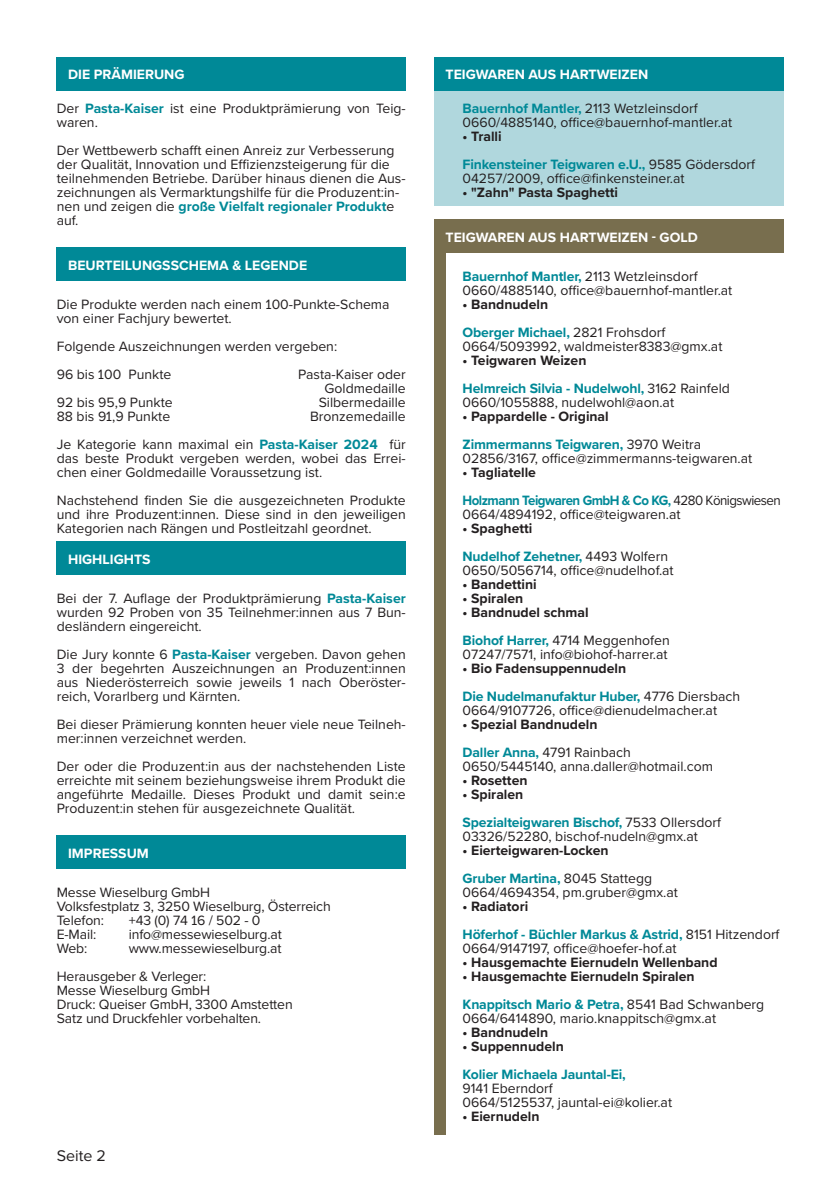
<style>
.page{position:relative;width:840px;height:1191px;background:#fff}
.page>*{position:absolute;margin:0;border:0;box-sizing:border-box;transform-origin:0 0}
.t1{font:16px "Proxima Nova";color:#231f20}
.Produktauflistung{font:14px/14px "Proxima Nova";color:#231f20;text-align:justify}
.Überschrift{font:700 14px "Proxima Nova";letter-spacing:-.01em;color:#008997}
.Produktauflistung-2{font:700 14px "Proxima Nova";color:#231f20}
.Normaltext{font:14px "Proxima Nova";letter-spacing:-.01em;color:#231f20}
.t2{font:700 14px "Proxima Nova";color:#fff}
.Überschrift-2{font:14px "Proxima Nova";color:#231f20}
.Überschrift-3{font:700 14px "Proxima Nova";letter-spacing:-.04em;color:#008997;scale:.95 1}
.s1{font-weight:700;color:#008997}
.s2{font-weight:400;color:#231f20}
</style>
<div class="page">
<div style="left:434px;top:57px;width:348px;height:149px;background:#b0d7dd"></div>
<div style="left:57px;top:57px;width:348px;height:33px;background:#008997"></div>
<div style="left:57px;top:247px;width:348px;height:34px;background:#008997"></div>
<div style="left:57px;top:541px;width:348px;height:34px;background:#008997"></div>
<div style="left:57px;top:835px;width:348px;height:34px;background:#008997"></div>
<div style="left:434px;top:57px;width:348px;height:33px;background:#008997"></div>
<div style="left:434px;top:219px;width:348px;height:34px;background:#786e4e"></div>
<div style="left:434px;top:251px;width:11px;height:883px;background:#786e4e"></div>
<p class="t2" style="left:68px;top:64px;width:118px">DIE PRÄMIERUNG</p>
<p class="Produktauflistung" style="left:57px;top:100px;width:350px">Der <span class="s1">Pasta-Kaiser</span> ist eine Produktprämierung von Teig&shy;waren.</p>
<p class="Produktauflistung" style="left:57px;top:142px;width:350px;text-align:left">Der Wettbewerb schafft einen Anreiz zur Verbesserung der Qualität, Innovation und Effizienzsteigerung für die teilnehmenden Betriebe. Darüber hinaus dienen die Aus&shy;zeichnungen als Vermarktungshilfe für die Produzent:in&shy;nen und zeigen die <span class="s1">große Vielfalt regionaler Produkt</span>e auf.</p>
<p class="t2" style="left:68px;top:254px;width:240px">BEURTEILUNGSSCHEMA &amp; LEGENDE</p>
<p class="Produktauflistung" style="left:57px;top:296px;width:334px">Die Produkte werden nach einem 100-Punkte-Schema von einer Fachjury bewertet.</p>
<p class="Produktauflistung" style="left:57px;top:338px;width:282px">Folgende Auszeichnungen werden vergeben:</p>
<p class="Produktauflistung" style="left:57px;top:366px;width:116px">96 bis 100 Punkte</p>
<p class="Produktauflistung" style="left:298px;top:366px;width:109px">Pasta-Kaiser oder</p>
<p class="Produktauflistung" style="left:324px;top:380px;width:83px">Goldmedaille</p>
<p class="Produktauflistung" style="left:57px;top:394px;width:117px">92 bis 95,9 Punkte</p>
<p class="Produktauflistung" style="left:318px;top:394px;width:89px">Silbermedaille</p>
<p class="Produktauflistung" style="left:57px;top:408px;width:115px">88 bis 91,9 Punkte</p>
<p class="Produktauflistung" style="left:310px;top:408px;width:97px">Bronzemedaille</p>
<p class="Produktauflistung" style="left:57px;top:436px;width:350px">Je Kategorie kann maximal ein <span class="s1">Pasta-Kaiser 2024</span> für das beste Produkt vergeben werden, wobei das Errei&shy;chen einer Goldmedaille Voraussetzung ist.</p>
<p class="Produktauflistung" style="left:57px;top:492px;width:350px">Nachstehend finden Sie die ausgezeichneten Produkte und ihre Produzent:innen. Diese sind in den jeweiligen Kategorien nach Rängen und Postleitzahl geordnet.</p>
<p class="t2" style="left:68px;top:548px;width:84px">HIGHLIGHTS</p>
<p class="Produktauflistung" style="left:57px;top:590px;width:350px">Bei der 7. Auflage der Produktprämierung <span class="s1">Pasta-Kaiser </span>wurden 92 Proben von 35 Teilnehmer:innen aus 7 Bun&shy;desländern eingereicht.</p>
<p class="Produktauflistung" style="left:57px;top:646px;width:350px">Die Jury konnte 6 <span class="s1">Pasta-Kaiser</span> vergeben. Davon gehen 3 der begehrten Auszeichnungen an Produzent:innen aus Niederösterreich sowie jeweils 1 nach Oberöster&shy;reich, Vorarlberg und Kärnten.</p>
<p class="Produktauflistung" style="left:57px;top:716px;width:350px">Bei dieser Prämierung konnten heuer viele neue Teilneh&shy;mer:innen verzeichnet werden.</p>
<p class="Produktauflistung" style="left:57px;top:758px;width:350px">Der oder die Produzent:in aus der nachstehenden Liste erreichte mit seinem beziehungsweise ihrem Produkt die angeführte Medaille. Dieses Produkt und damit sein:e Produzent:in stehen für ausgezeichnete Qualität.</p>
<p class="t2" style="left:68px;top:842px;width:82px">IMPRESSUM</p>
<p class="Normaltext" style="left:57px;top:882px;width:155px">Messe Wieselburg GmbH</p>
<p class="Normaltext" style="left:57px;top:896px;width:275px">Volksfestplatz 3, 3250 Wieselburg, Österreich</p>
<p class="Normaltext" style="left:57px;top:910px;width:49px">Telefon:</p>
<p class="Normaltext" style="left:129px;top:910px;width:133px">+43 (0) 74 16 / 502 - 0</p>
<p class="Normaltext" style="left:57px;top:924px;width:41px">E-Mail:</p>
<p class="Normaltext" style="left:129px;top:924px;width:154px">info@messewieselburg.at</p>
<p class="Normaltext" style="left:57px;top:938px;width:32px">Web:</p>
<p class="Normaltext" style="left:129px;top:938px;width:154px">www.messewieselburg.at</p>
<p class="Normaltext" style="left:57px;top:966px;width:151px">Herausgeber &amp; Verleger:</p>
<p class="Normaltext" style="left:57px;top:980px;width:155px">Messe Wieselburg GmbH</p>
<p class="Normaltext" style="left:57px;top:994px;width:237px">Druck: Queiser GmbH, 3300 Amstetten</p>
<p class="Normaltext" style="left:57px;top:1008px;width:206px">Satz und Druckfehler vorbehalten.</p>
<p class="t1" style="left:57px;top:1143px;width:51px">Seite 2</p>
<p class="t2" style="left:445px;top:64px;width:204px">TEIGWAREN AUS HARTWEIZEN</p>
<p class="Überschrift" style="left:462px;top:98px;width:236px">Bauernhof Mantler, <span class="s2">2113 Wetzleinsdorf</span></p>
<p class="Produktauflistung" style="left:462px;top:114px;width:271px">0660/4885140, office@bauernhof-mantler.at</p>
<p class="Produktauflistung-2" style="left:462px;top:126px;width:41px">• Tralli</p>
<p class="Überschrift" style="left:462px;top:154px;width:294px">Finkensteiner Teigwaren e.U., <span class="s2">9585 Gödersdorf</span></p>
<p class="Produktauflistung" style="left:462px;top:170px;width:223px">04257/2009, office@finkensteiner.at</p>
<p class="Produktauflistung-2" style="left:462px;top:182px;width:157px">• "Zahn" Pasta Spaghetti</p>
<p class="t2" style="left:445px;top:226px;width:254px">TEIGWAREN AUS HARTWEIZEN - GOLD</p>
<p class="Überschrift" style="left:462px;top:266px;width:236px">Bauernhof Mantler, <span class="s2">2113 Wetzleinsdorf</span></p>
<p class="Produktauflistung" style="left:462px;top:282px;width:271px">0660/4885140, office@bauernhof-mantler.at</p>
<p class="Produktauflistung-2" style="left:462px;top:294px;width:87px">• Bandnudeln</p>
<p class="Überschrift" style="left:462px;top:322px;width:204px">Oberger Michael, <span class="s2">2821 Frohsdorf</span></p>
<p class="Produktauflistung" style="left:462px;top:338px;width:261px">0664/5093992, waldmeister8383@gmx.at</p>
<p class="Produktauflistung-2" style="left:462px;top:350px;width:125px">• Teigwaren Weizen</p>
<p class="Überschrift" style="left:462px;top:378px;width:269px">Helmreich Silvia - Nudelwohl, <span class="s2">3162 Rainfeld</span></p>
<p class="Produktauflistung" style="left:462px;top:394px;width:213px">0660/1055888, nudelwohl@aon.at</p>
<p class="Produktauflistung-2" style="left:462px;top:406px;width:148px">• Pappardelle - Original</p>
<p class="Überschrift" style="left:462px;top:434px;width:240px">Zimmermanns Teigwaren, <span class="s2">3970 Weitra</span></p>
<p class="Produktauflistung" style="left:462px;top:450px;width:291px">02856/3167, office@zimmermanns-teigwaren.at</p>
<p class="Produktauflistung-2" style="left:462px;top:462px;width:75px">• Tagliatelle</p>
<p class="Überschrift-3" style="left:462px;top:490px;width:336px">Holzmann Teigwaren GmbH &amp; Co KG, <span class="s2">4280 Königswiesen</span></p>
<p class="Produktauflistung" style="left:462px;top:506px;width:219px">0664/4894192, office@teigwaren.at</p>
<p class="Produktauflistung-2" style="left:462px;top:518px;width:71px">• Spaghetti</p>
<p class="Überschrift" style="left:462px;top:546px;width:207px">Nudelhof Zehetner, <span class="s2">4493 Wolfern</span></p>
<p class="Produktauflistung" style="left:462px;top:562px;width:212px">0650/5056714, office@nudelhof.at</p>
<p class="Produktauflistung-2" style="left:462px;top:574px;width:76px">• Bandettini</p>
<p class="Produktauflistung-2" style="left:462px;top:588px;width:62px">• Spiralen</p>
<p class="Produktauflistung-2" style="left:462px;top:602px;width:127px">• Bandnudel schmal</p>
<p class="Überschrift-2" style="left:462px;top:630px;width:209px"><span class="s1">Biohof Harrer,</span> 4714 Meggenhofen</p>
<p class="Produktauflistung" style="left:462px;top:646px;width:206px">07247/7571, info@biohof-harrer.at</p>
<p class="Produktauflistung-2" style="left:462px;top:658px;width:165px">• Bio Fadensuppennudeln</p>
<p class="Überschrift" style="left:462px;top:686px;width:279px">Die Nudelmanufaktur Huber, <span class="s2">4776 Diersbach</span></p>
<p class="Produktauflistung" style="left:462px;top:702px;width:256px">0664/9107726, office@dienudelmacher.at</p>
<p class="Produktauflistung-2" style="left:462px;top:714px;width:136px">• Spezial Bandnudeln</p>
<p class="Überschrift-2" style="left:462px;top:742px;width:170px"><span class="s1">Daller Anna,</span> 4791 Rainbach</p>
<p class="Produktauflistung" style="left:462px;top:758px;width:252px">0650/5445140, anna.daller@hotmail.com</p>
<p class="Produktauflistung-2" style="left:462px;top:770px;width:66px">• Rosetten</p>
<p class="Produktauflistung-2" style="left:462px;top:784px;width:62px">• Spiralen</p>
<p class="Überschrift" style="left:462px;top:812px;width:260px">Spezialteigwaren Bischof, <span class="s2">7533 Ollersdorf</span></p>
<p class="Produktauflistung" style="left:462px;top:828px;width:237px">03326/52280, bischof-nudeln@gmx.at</p>
<p class="Produktauflistung-2" style="left:462px;top:840px;width:147px">• Eierteigwaren-Locken</p>
<p class="Überschrift" style="left:462px;top:868px;width:191px">Gruber Martina, <span class="s2">8045 Stattegg</span></p>
<p class="Produktauflistung" style="left:462px;top:884px;width:217px">0664/4694354, pm.gruber@gmx.at</p>
<p class="Produktauflistung-2" style="left:462px;top:896px;width:67px">• Radiatori</p>
<p class="Überschrift" style="left:462px;top:924px;width:318px">Höferhof - Büchler Markus &amp; Astrid, <span class="s2">8151 Hitzendorf</span></p>
<p class="Produktauflistung" style="left:462px;top:940px;width:215px">0664/9147197, office@hoefer-hof.at</p>
<p class="Produktauflistung-2" style="left:462px;top:952px;width:256px">• Hausgemachte Eiernudeln Wellenband</p>
<p class="Produktauflistung-2" style="left:462px;top:966px;width:233px">• Hausgemachte Eiernudeln Spiralen</p>
<p class="Überschrift" style="left:462px;top:994px;width:303px">Knappitsch Mario &amp; Petra, <span class="s2">8541 Bad Schwanberg</span></p>
<p class="Produktauflistung" style="left:462px;top:1010px;width:255px">0664/6414890, mario.knappitsch@gmx.at</p>
<p class="Produktauflistung-2" style="left:462px;top:1022px;width:87px">• Bandnudeln</p>
<p class="Produktauflistung-2" style="left:462px;top:1036px;width:103px">• Suppennudeln</p>
<p class="Überschrift" style="left:462px;top:1064px;width:165px">Kolier Michaela Jauntal-Ei,</p>
<p class="Produktauflistung" style="left:462px;top:1080px;width:92px">9141 Eberndorf</p>
<p class="Produktauflistung" style="left:462px;top:1094px;width:211px">0664/5125537, jauntal-ei@kolier.at</p>
<p class="Produktauflistung-2" style="left:462px;top:1106px;width:78px">• Eiernudeln</p>
</div>
